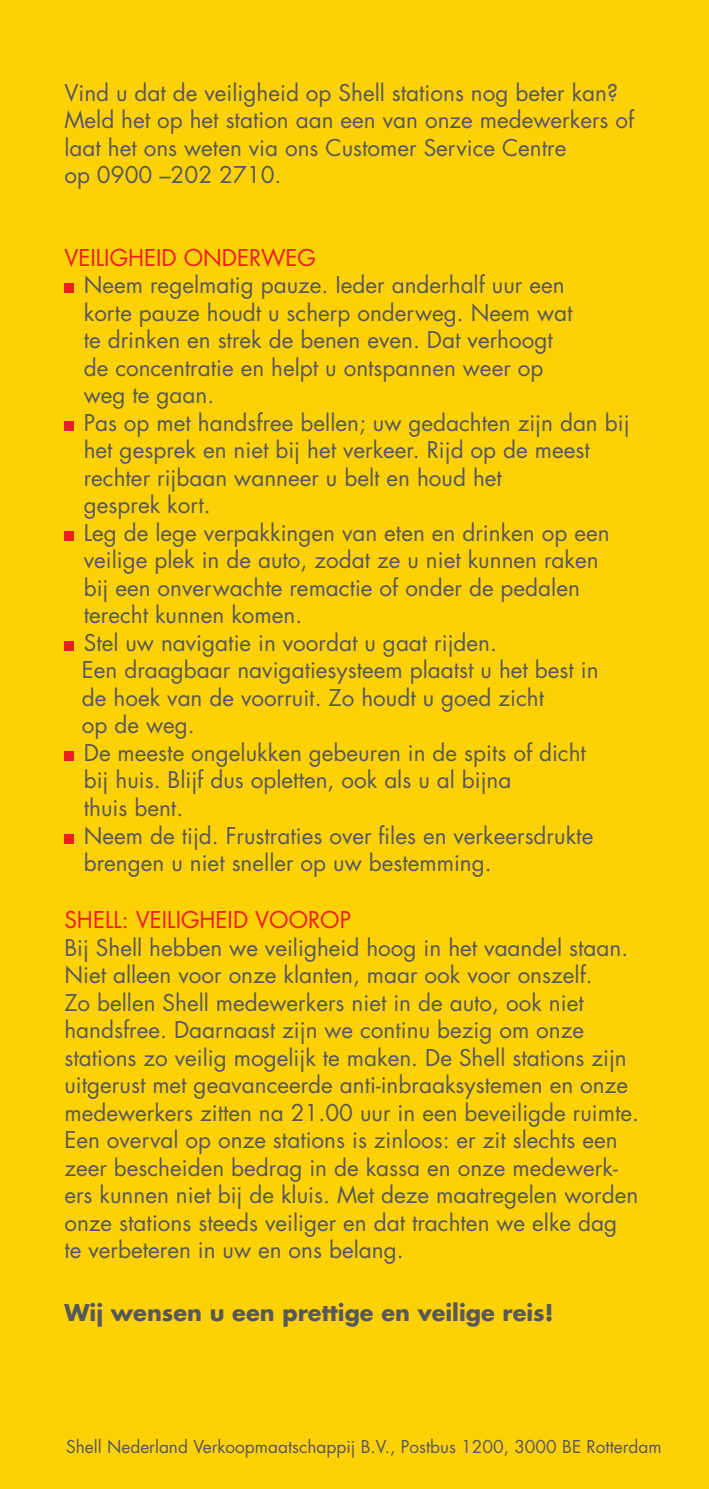
<style>
.page{position:relative;width:709px;height:1489px;background:#fff}
.page>*{position:absolute;margin:0;border:0;box-sizing:border-box;transform-origin:0 0}
.t1{font:22.5px/27.5px "Futura Std";color:#57585a}
.t2{font:22.5px "Futura Std";color:#ee1d23}
.t3{font:700 22.5px "Futura Std";color:#57585a}
.t4{font:17.25px "Futura Std";color:#57585a}
</style>
<div class="page">
<div style="left:0;top:0;width:709px;height:1488px;background:#fed105"></div>
<div style="left:64px;top:283px;width:10px;height:10px;background:#ee1d23"></div>
<div style="left:64px;top:421px;width:10px;height:10px;background:#ee1d23"></div>
<div style="left:64px;top:531px;width:10px;height:10px;background:#ee1d23"></div>
<div style="left:64px;top:641px;width:10px;height:10px;background:#ee1d23"></div>
<div style="left:64px;top:751px;width:10px;height:10px;background:#ee1d23"></div>
<div style="left:64px;top:833px;width:10px;height:10px;background:#ee1d23"></div>
<p class="t1" style="left:64px;top:79px;width:571px">Vind u dat de veiligheid op Shell stations nog beter kan?<br>Meld het op het station aan een van onze medewerkers of laat het ons weten via ons Customer Service Centre<br>op 0900 –202 2710.</p>
<p class="t2" style="left:64px;top:243px;width:253px">VEILIGHEID ONDERWEG</p>
<p class="t1" style="left:82px;top:271px;width:549px">Neem regelmatig pauze. Ieder anderhalf uur een<br>korte pauze houdt u scherp onderweg. Neem wat<br>te drinken en strek de benen even. Dat verhoogt<br>de concentratie en helpt u ontspannen weer op<br>weg te gaan.<br>Pas op met handsfree bellen; uw gedachten zijn dan bij het gesprek en niet bij het verkeer. Rijd op de meest rechter rijbaan wanneer u belt en houd het<br>gesprek kort.<br>Leg de lege verpakkingen van eten en drinken op een veilige plek in de auto, zodat ze u niet kunnen raken<br>bij een onverwachte remactie of onder de pedalen terecht kunnen komen.<br>Stel uw navigatie in voordat u gaat rijden.<br>Een draagbaar navigatiesysteem plaatst u het best in<br>de hoek van de voorruit. Zo houdt u goed zicht<br>op de weg.<br>De meeste ongelukken gebeuren in de spits of dicht<br>bij huis. Blijf dus opletten, ook als u al bijna<br>thuis bent.<br>Neem de tijd. Frustraties over files en verkeersdrukte brengen u niet sneller op uw bestemming.</p>
<p class="t2" style="left:64px;top:905px;width:288px">SHELL: VEILIGHEID VOOROP</p>
<p class="t1" style="left:64px;top:933px;width:576px">Bij Shell hebben we veiligheid hoog in het vaandel staan.<br>Niet alleen voor onze klanten, maar ook voor onszelf.<br>Zo bellen Shell medewerkers niet in de auto, ook niet handsfree. Daarnaast zijn we continu bezig om onze stations zo veilig mogelijk te maken. De Shell stations zijn uitgerust met geavanceerde anti-inbraaksystemen en onze medewerkers zitten na 21.00 uur in een beveiligde ruimte.<br>Een overval op onze stations is zinloos: er zit slechts een zeer bescheiden bedrag in de kassa en onze medewerk&shy;ers kunnen niet bij de kluis. Met deze maatregelen worden onze stations steeds veiliger en dat trachten we elke dag te verbeteren in uw en ons belang.</p>
<p class="t3" style="left:64px;top:1297px;width:490px">Wij wensen u een prettige en veilige reis!</p>
<p class="t4" style="left:66px;top:1435px;width:597px">Shell Nederland Verkoopmaatschappij B.V., Postbus 1200, 3000 BE Rotterdam</p>
</div>
